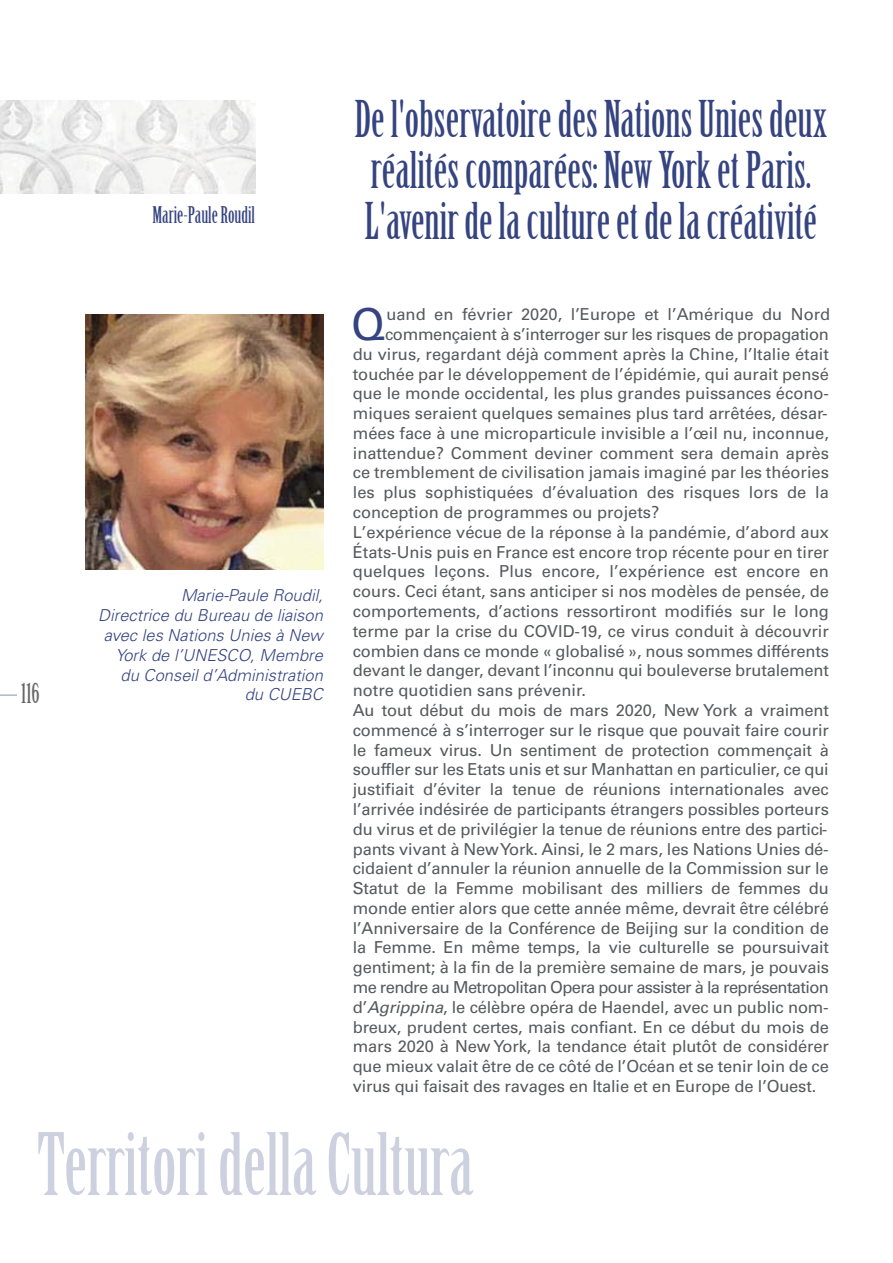
<style>
.page{position:relative;width:893px;height:1263px;background:#fff}
.page>*{position:absolute;margin:0;border:0;box-sizing:border-box;transform-origin:0 0}
.t1{font:84px "Birch Std";color:#cdd0df}
.t2{font:49.5px/51px "Birch Std";color:#354481}
.t3{font:43.95px "Univers";color:#354481}
.t4{font:27px "Birch Std";color:#686767}
.t5{font:22.5px "Birch Std";color:#354481}
.t6{font:16.5px "Univers";letter-spacing:-.01em;color:#57595b}
.t7{font:italic 300 16.5px/19.8px "Univers";letter-spacing:.005em;color:#354481;text-align:right}
.t8{font:16.5px "Univers";letter-spacing:-.035em;color:#57595b}
.s1{font-style:italic}
</style>
<div class="page">
<svg style="left:0;top:694px;width:17px;height:2px"></svg>
<img style="left:0;top:100px;width:255px;height:94px">
<img style="left:85px;top:315px;width:238px;height:255px">
<h3 class="t4" style="left:21px;top:678px;width:20px">116</h3>
<h3 class="t5" style="left:152px;top:202px;width:104px">Marie-Paule Roudil</h3>
<p class="t7" style="left:98px;top:587px;width:226px">Marie-Paule Roudil,<br>Directrice du Bureau de liaison avec les Nations Unies à New<br>York de l’UNESCO, Membre du Conseil d’Administration du CUEBC</p>
<h2 class="t2" style="left:354px;top:95px;width:474px">De l'observatoire des Nations Unies deux réalités comparées: New York et Paris.<br>L'avenir de la culture et de la créativité</h2>
<h3 class="t3" style="left:351px;top:308px;width:36px">Q</h3>
<p class="t6" style="left:386px;top:308px;width:445px">uand en février 2020, l’Europe et l’Amérique du Nord</p>
<p class="t6" style="left:385px;top:328px;width:445px">commençaient à s’interroger sur les risques de propagation</p>
<p class="t6" style="left:353px;top:348px;width:478px">du virus, regardant déjà comment après la Chine, l’Italie était</p>
<p class="t6" style="left:353px;top:368px;width:478px">touchée par le développement de l’épidémie, qui aurait pensé</p>
<p class="t6" style="left:353px;top:387px;width:478px">que le monde occidental, les plus grandes puissances écono-</p>
<p class="t6" style="left:353px;top:407px;width:476px">miques seraient quelques semaines plus tard arrêtées, désar-</p>
<p class="t6" style="left:353px;top:427px;width:478px">mées face à une microparticule invisible a l’œil nu, inconnue,</p>
<p class="t6" style="left:353px;top:447px;width:478px">inattendue? Comment deviner comment sera demain après</p>
<p class="t6" style="left:353px;top:467px;width:478px">ce tremblement de civilisation jamais imaginé par les théories</p>
<p class="t6" style="left:353px;top:486px;width:478px">les plus sophistiquées d’évaluation des risques lors de la</p>
<p class="t6" style="left:353px;top:506px;width:308px">conception de programmes ou projets?</p>
<p class="t6" style="left:353px;top:526px;width:477px">L’expérience vécue de la réponse à la pandémie, d’abord aux</p>
<p class="t6" style="left:353px;top:546px;width:478px">États-Unis puis en France est encore trop récente pour en tirer</p>
<p class="t6" style="left:353px;top:566px;width:478px">quelques leçons. Plus encore, l’expérience est encore en</p>
<p class="t6" style="left:353px;top:585px;width:478px">cours. Ceci étant, sans anticiper si nos modèles de pensée, de</p>
<p class="t6" style="left:353px;top:605px;width:478px">comportements, d’actions ressortiront modifiés sur le long</p>
<p class="t6" style="left:353px;top:625px;width:477px">terme par la crise du COVID-19, ce virus conduit à découvrir</p>
<p class="t6" style="left:353px;top:645px;width:478px">combien dans ce monde « globalisé », nous sommes différents</p>
<p class="t6" style="left:353px;top:664px;width:478px">devant le danger, devant l’inconnu qui bouleverse brutalement</p>
<p class="t6" style="left:353px;top:684px;width:235px">notre quotidien sans prévenir.</p>
<p class="t6" style="left:353px;top:704px;width:478px">Au tout début du mois de mars 2020, New York a vraiment</p>
<p class="t6" style="left:353px;top:724px;width:477px">commencé à s’interroger sur le risque que pouvait faire courir</p>
<p class="t6" style="left:353px;top:744px;width:477px">le fameux virus. Un sentiment de protection commençait à</p>
<p class="t6" style="left:353px;top:763px;width:477px">souffler sur les Etats unis et sur Manhattan en particulier, ce qui</p>
<p class="t6" style="left:353px;top:783px;width:477px">justifiait d’éviter la tenue de réunions internationales avec</p>
<p class="t6" style="left:353px;top:803px;width:478px">l’arrivée indésirée de participants étrangers possibles porteurs</p>
<p class="t6" style="left:353px;top:823px;width:476px">du virus et de privilégier la tenue de réunions entre des partici-</p>
<p class="t6" style="left:353px;top:843px;width:477px">pants vivant à New York. Ainsi, le 2 mars, les Nations Unies dé-</p>
<p class="t6" style="left:353px;top:862px;width:477px">cidaient d’annuler la réunion annuelle de la Commission sur le</p>
<p class="t6" style="left:353px;top:882px;width:478px">Statut de la Femme mobilisant des milliers de femmes du</p>
<p class="t6" style="left:353px;top:902px;width:478px">monde entier alors que cette année même, devrait être célébré</p>
<p class="t6" style="left:353px;top:922px;width:478px">l’Anniversaire de la Conférence de Beijing sur la condition de</p>
<p class="t6" style="left:353px;top:942px;width:478px">la Femme. En même temps, la vie culturelle se poursuivait</p>
<p class="t6" style="left:353px;top:961px;width:478px">gentiment; à la fin de la première semaine de mars, je pouvais</p>
<p class="t8" style="left:353px;top:981px;width:478px">me rendre au Metropolitan Opera pour assister à la représentation</p>
<p class="t6" style="left:353px;top:1001px;width:477px">d’<span class="s1">Agrippina</span>, le célèbre opéra de Haendel, avec un public nom-</p>
<p class="t6" style="left:353px;top:1021px;width:478px">breux, prudent certes, mais confiant. En ce début du mois de</p>
<p class="t6" style="left:353px;top:1041px;width:477px">mars 2020 à New York, la tendance était plutôt de considérer</p>
<p class="t6" style="left:353px;top:1060px;width:477px">que mieux valait être de ce côté de l’Océan et se tenir loin de ce</p>
<p class="t6" style="left:353px;top:1080px;width:465px">virus qui faisait des ravages en Italie et en Europe de l’Ouest.</p>
<h1 class="t1" style="left:37px;top:1117px;width:438px">Territori della Cultura</h1>
</div>
